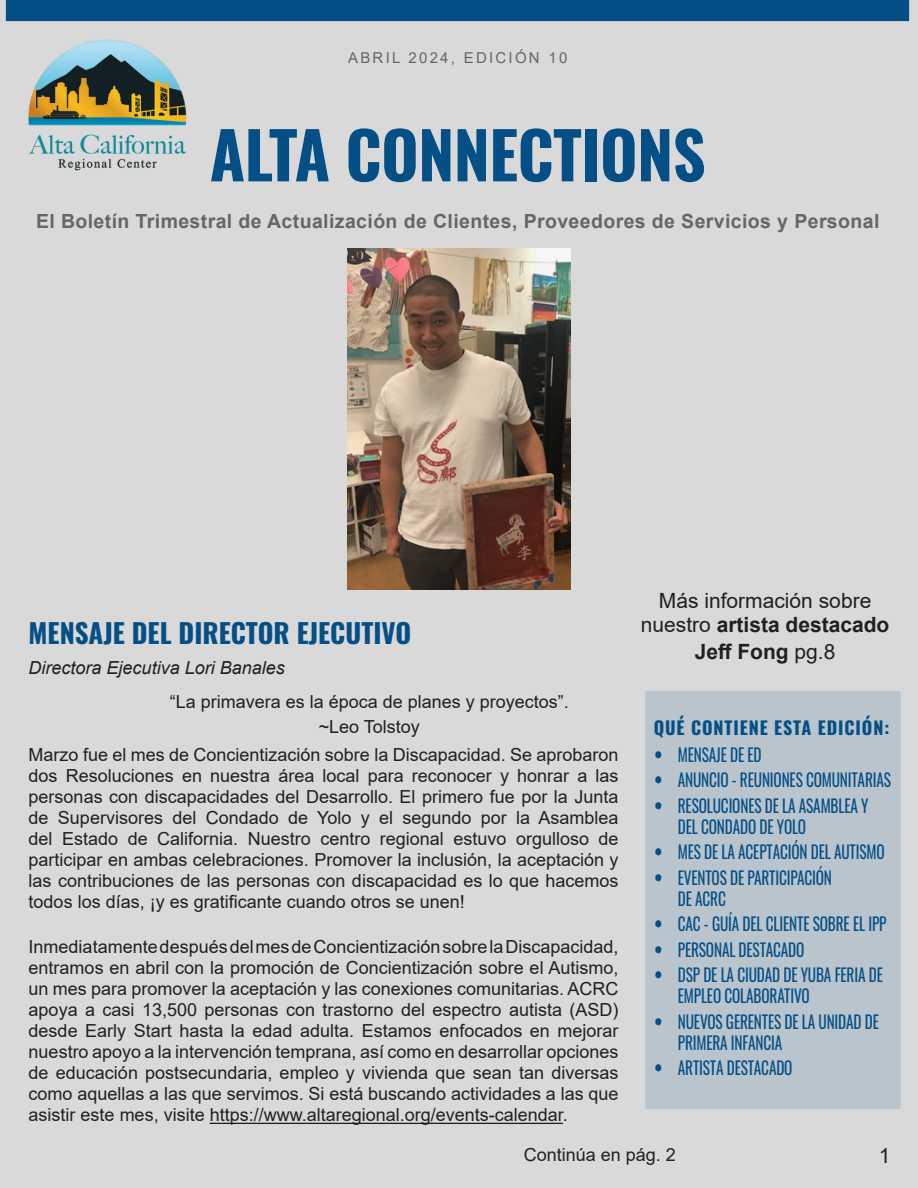
<style>
.page{position:relative;width:918px;height:1188px;background:#d9d9d9}
.page>*{position:absolute;margin:0;border:0;box-sizing:border-box;transform-origin:0 0}
.t1{font:700 64.5px "Oswald";letter-spacing:-.01em;color:#044f86}
.t2{font:700 27px "Oswald";color:#044f86}
.t3{font:21px/24px "Arial";color:#231f20;text-align:center}
.t4{font:700 21px "Arial";color:#231f20}
.t5{font:700 19.5px "Arial";letter-spacing:.02em;color:#666}
.t6{font:18px/21px "Arial";color:#231f20;text-align:justify}
.t7{font:18px/21px "Oswald";letter-spacing:-.01em;color:#044f86;scale:.85 1}
.t8{font:italic 18px "Arial";color:#231f20}
.t9{font:700 18px "Oswald";letter-spacing:.05em;color:#044f86}
.t10{font:15px "Arial";letter-spacing:.15em;color:#666}
.s1{font-weight:700}
.s2{font-weight:400}
.s3{font-family:"Arial";font-size:28.5px}
</style>
<div class="page">
<div style="left:6px;top:0;width:903px;height:21px;background:#044f86"></div>
<div style="left:646px;top:691px;width:254px;height:418px;background:#b9c4cc"></div>
<img style="left:28px;top:39px;width:159px;height:132px">
<img style="left:348px;top:248px;width:222px;height:341px">
<hr style="left:210px;top:1123px;width:353px;height:1px;background:#231f20">
<p class="t10" style="left:348px;top:48px;width:221px">ABRIL 2024, EDICIÓN 10</p>
<p class="t1" style="left:210px;top:98px;width:498px">ALTA CONNECTIONS</p>
<p class="t5" style="left:36px;top:207px;width:845px">El Boletín Trimestral de Actualización de Clientes, Proveedores de Servicios y Personal</p>
<p class="t2" style="left:29px;top:609px;width:384px">MENSAJE DEL DIRECTOR EJECUTIVO</p>
<p class="t8" style="left:29px;top:656px;width:258px">Directora Ejecutiva Lori Banales</p>
<p class="t6" style="left:170px;top:689px;width:401px;line-height:24.8px;text-align:center">“La primavera es la época de planes y proyectos”. ~Leo Tolstoy</p>
<p class="t6" style="left:29px;top:745px;width:591px">Marzo fue el mes de Concientización sobre la Discapacidad. Se aprobaron dos Resoluciones en nuestra área local para reconocer y honrar a las personas con discapacidades del Desarrollo. El primero fue por la Junta de Supervisores del Condado de Yolo y el segundo por la Asamblea del Estado de California. Nuestro centro regional estuvo orgulloso de participar en ambas celebraciones. Promover la inclusión, la aceptación y las contribuciones de las personas con discapacidad es lo que hacemos todos los días, ¡y es gratificante cuando otros se unen!</p>
<p class="t6" style="left:29px;top:937px;width:591px">Inmediatamente después del mes de Concientización sobre la Discapacidad, entramos en abril con la promoción de Concientización sobre el Autismo, un mes para promover la aceptación y las conexiones comunitarias. ACRC apoya a casi 13,500 personas con trastorno del espectro autista (ASD) desde Early Start hasta la edad adulta. Estamos enfocados en mejorar nuestro apoyo a la intervención temprana, así como en desarrollar opciones de educación postsecundaria, empleo y vivienda que sean tan diversas como aquellas a las que servimos. Si está buscando actividades a las que asistir este mes, visite https://www.altaregional.org/events-calendar.</p>
<p class="t3" style="left:641px;top:589px;width:250px">Más información sobre nuestro <span class="s1">artista destacado</span></p>
<p class="t4" style="left:695px;top:637px;width:142px">Jeff Fong <span class="s2">pg.8</span></p>
<p class="t9" style="left:654px;top:711px;width:237px">QUÉ CONTIENE ESTA EDICIÓN:</p>
<p class="t7" style="left:654px;top:742px;width:128px"><span class="s3">•</span> MENSAJE DE ED</p>
<p class="t7" style="left:654px;top:767px;width:280px"><span class="s3">•</span> ANUNCIO - REUNIONES COMUNITARIAS</p>
<p class="t7" style="left:678px;top:793px;width:226px;text-indent:-24px"><span class="s3">•</span> RESOLUCIONES DE LA ASAMBLEA Y<br>DEL CONDADO DE YOLO</p>
<p class="t7" style="left:654px;top:839px;width:273px"><span class="s3">•</span> MES DE LA ACEPTACIÓN DEL AUTISMO</p>
<p class="t7" style="left:678px;top:865px;width:183px;text-indent:-24px"><span class="s3">•</span> EVENTOS DE PARTICIPACIÓN<br>DE ACRC</p>
<p class="t7" style="left:654px;top:911px;width:275px"><span class="s3">•</span> CAC - GUÍA DEL CLIENTE SOBRE EL IPP</p>
<p class="t7" style="left:654px;top:937px;width:178px"><span class="s3">•</span> PERSONAL DESTACADO</p>
<p class="t7" style="left:678px;top:962px;width:243px;text-indent:-24px"><span class="s3">•</span> DSP DE LA CIUDAD DE YUBA FERIA DE<br>EMPLEO COLABORATIVO</p>
<p class="t7" style="left:678px;top:1009px;width:238px;text-indent:-24px"><span class="s3">•</span> NUEVOS GERENTES DE LA UNIDAD DE<br>PRIMERA INFANCIA</p>
<p class="t7" style="left:654px;top:1055px;width:164px"><span class="s3">•</span> ARTISTA DESTACADO</p>
<p class="t6" style="left:524px;top:1144px;width:154px">Continúa en pág. 2</p>
<p class="t3" style="left:879px;top:1144px;width:13px">1</p>
</div>
